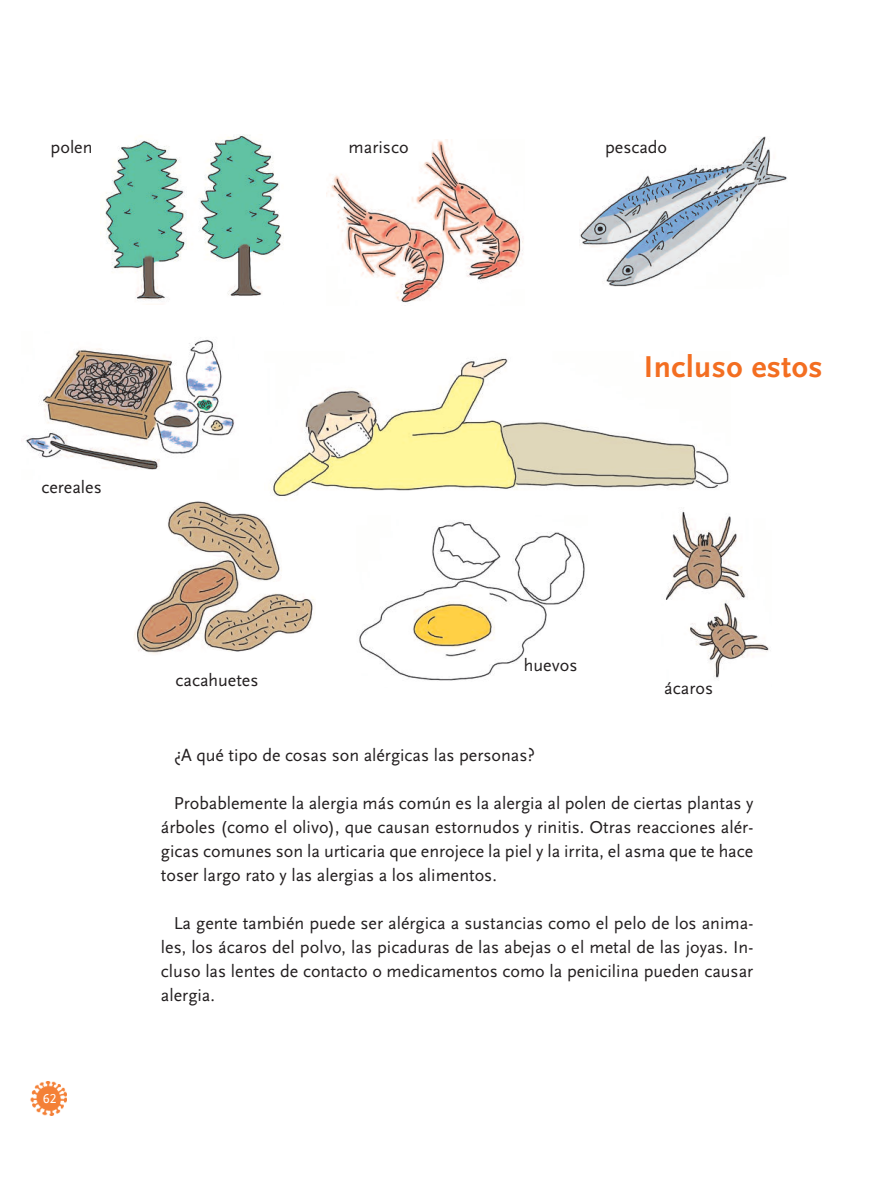
<style>
.page{position:relative;width:893px;height:1191px;background:#fff}
.page>*{position:absolute;margin:0;border:0;box-sizing:border-box;transform-origin:0 0}
.t1{font:700 31.5px "Scala Sans Pro";letter-spacing:.015em;color:#f36e21}
.t2{font:18px/24px "Scala Sans Pro";color:#231f20;text-align:justify}
.t3{font:13.8px "Scala Sans Caps Unknown";color:#fff}
</style>
<div class="page">
<img style="left:30px;top:1081px;width:36px;height:34px">
<img style="left:272px;top:357px;width:458px;height:139px">
<img style="left:102px;top:135px;width:182px;height:165px">
<img style="left:25px;top:339px;width:210px;height:131px">
<img style="left:134px;top:501px;width:180px;height:153px">
<img style="left:359px;top:521px;width:226px;height:160px">
<img style="left:665px;top:511px;width:104px;height:168px">
<img style="left:331px;top:140px;width:192px;height:163px">
<img style="left:580px;top:136px;width:207px;height:151px">
<p class="t2" style="left:51px;top:138px;width:43px">polen</p>
<p class="t2" style="left:349px;top:138px;width:61px">marisco</p>
<p class="t2" style="left:605px;top:138px;width:64px">pescado</p>
<p class="t2" style="left:41px;top:477px;width:62px">cereales</p>
<h1 class="t1" style="left:644px;top:356px;width:180px">Incluso estos</h1>
<p class="t3" style="left:43px;top:1094px;width:15px">62</p>
<p class="t2" style="left:175px;top:670px;width:84px">cacahuetes</p>
<p class="t2" style="left:524px;top:655px;width:55px">huevos</p>
<p class="t2" style="left:664px;top:678px;width:50px">ácaros</p>
<p class="t2" style="left:174px;top:745px;width:363px">¿A qué tipo de cosas son alérgicas las personas?</p>
<p class="t2" style="left:161px;top:793px;width:594px;text-indent:13px">Probablemente la alergia más común es la alergia al polen de ciertas plantas y árboles (como el olivo), que causan estornudos y rinitis. Otras reacciones alér&shy;gicas comunes son la urticaria que enrojece la piel y la irrita, el asma que te hace toser largo rato y las alergias a los alimentos.</p>
<p class="t2" style="left:161px;top:913px;width:594px;text-indent:13px">La gente también puede ser alérgica a sustancias como el pelo de los anima&shy;les, los ácaros del polvo, las picaduras de las abejas o el metal de las joyas. In&shy;cluso las lentes de contacto o medicamentos como la penicilina pueden causar alergia.</p>
</div>
